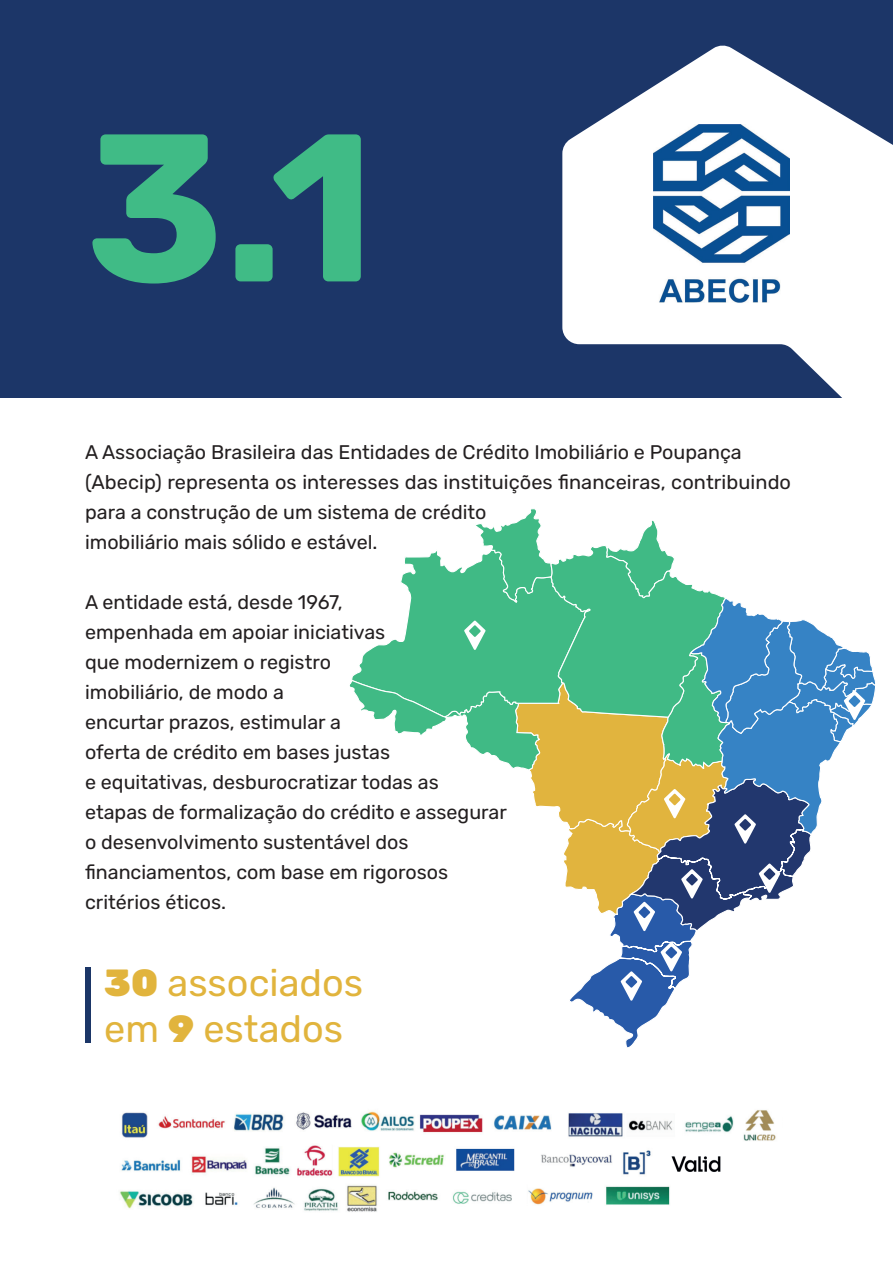
<style>
.page{position:relative;width:893px;height:1263px;background:#fff}
.page>*{position:absolute;margin:0;border:0;box-sizing:border-box;transform-origin:0 0}
.t1{font:700 210px "Rubik";color:#40bb86}
.t2{font:37.8px/45.5px "Rubik";color:#e1b43d}
.t3{font:19.65px/30px "Rubik";color:#231f20}
.s1{font-weight:900}
</style>
<div class="page">
<div style="left:85px;top:967px;width:6px;height:76px;background:#1b3667"></div>
<div style="left:0;top:0;width:893px;height:397px;background:#1c3668"></div>
<svg style="left:562px;top:45px;width:331px;height:353px;fill:#fff"></svg>
<img style="left:653px;top:124px;width:136px;height:180px">
<svg style="left:349px;top:509px;width:527px;height:539px"></svg>
<img style="left:119px;top:1111px;width:433px;height:101px">
<img style="left:568px;top:1110px;width:208px;height:31px">
<img style="left:537px;top:1144px;width:114px;height:34px">
<img style="left:526px;top:1184px;width:144px;height:22px">
<img style="left:671px;top:1156px;width:50px;height:16px">
<h1 class="t1" style="left:86px;top:91px;width:290px">3.1</h1>
<p class="t3" style="left:85px;top:437px;width:708px">A Associação Brasileira das Entidades de Crédito Imobiliário e Poupança (Abecip) representa os interesses das instituições financeiras, contribuindo para a construção de um sistema de crédito<br>imobiliário mais sólido e estável.</p>
<p class="t3" style="left:85px;top:587px;width:423px">A entidade está, desde 1967,<br>empenhada em apoiar iniciativas<br>que modernizem o registro<br>imobiliário, de modo a<br>encurtar prazos, estimular a<br>oferta de crédito em bases justas<br>e equitativas, desburocratizar todas as<br>etapas de formalização do crédito e assegurar o desenvolvimento sustentável dos financiamentos, com base em rigorosos critérios éticos.</p>
<h2 class="t2" style="left:104px;top:961px;width:260px"><span class="s1">30</span> associados em <span class="s1">9</span> estados</h2>
</div>
